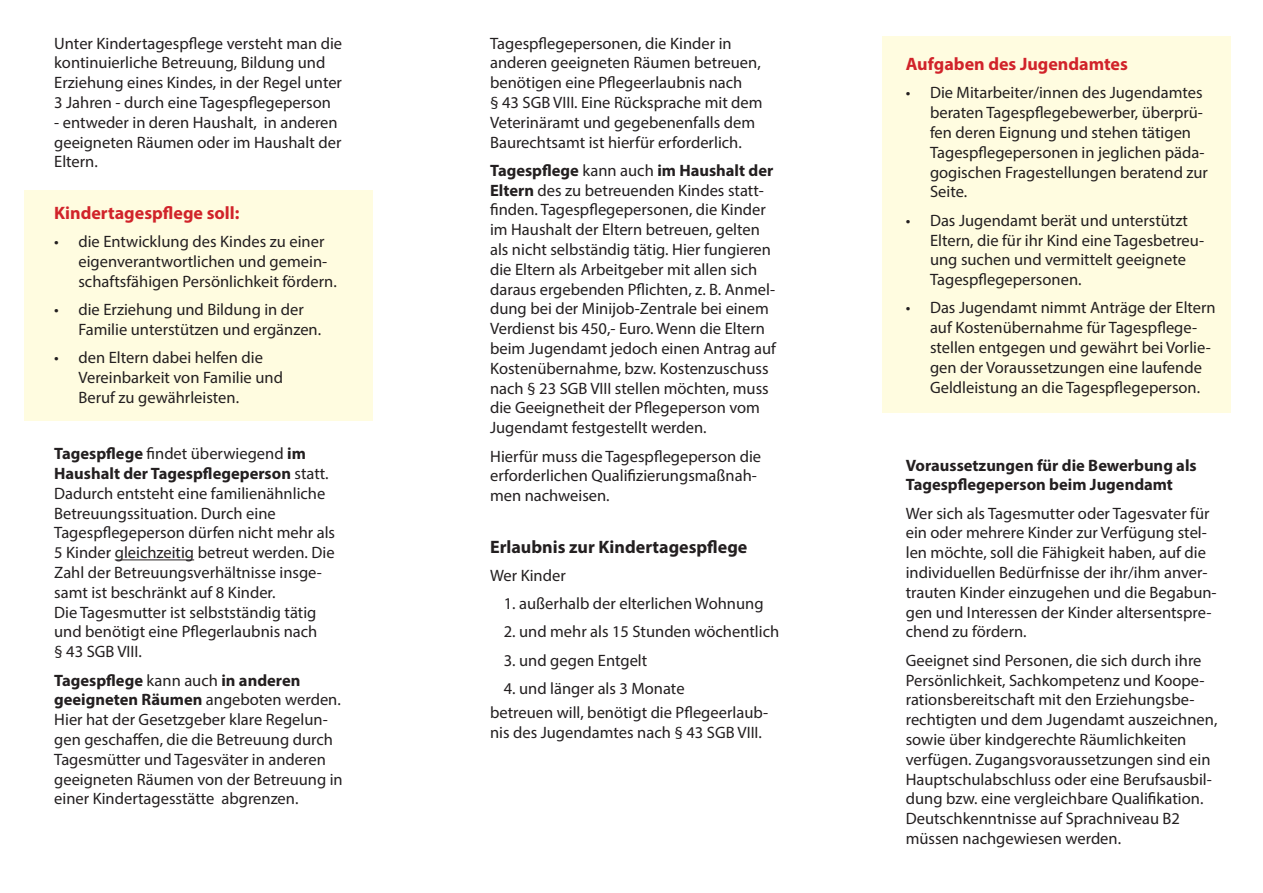
<style>
.page{position:relative;width:1263px;height:893px;background:#fff}
.page>*{position:absolute;margin:0;border:0;box-sizing:border-box;transform-origin:0 0}
.t1{font:700 18px "Myriad Pro";color:#d1232a}
.t2{font:700 18px "Myriad Pro";color:#231f20}
.t3{font:16.5px/19.8px "Myriad Pro";color:#231f20}
.t4{font:700 16.5px/19.8px "Myriad Pro";color:#231f20}
.s1{font-weight:700}
</style>
<div class="page">
<div style="left:882px;top:36px;width:349px;height:376px;background:#fffce0"></div>
<div style="left:24px;top:190px;width:349px;height:231px;background:#fffce0"></div>
<hr style="left:115px;top:559px;width:79px;height:1px;background:#231f20">
<p class="t3" style="left:54px;top:33px;width:289px">Unter Kindertagespflege versteht man die kontinuierliche Betreuung, Bildung und Erziehung eines Kindes, in der Regel unter 3 Jahren - durch eine Tagespflegeperson</p>
<p class="t3" style="left:54px;top:112px;width:289px">- entweder in deren Haushalt, in anderen geeigneten Räumen oder im Haushalt der<br>Eltern.</p>
<p class="t1" style="left:54px;top:201px;width:187px">Kindertagespflege soll:</p>
<p class="t3" style="left:78px;top:231px;width:260px;text-indent:-24px">• die Entwicklung des Kindes zu einer eigenverantwortlichen und gemein&shy;schaftsfähigen Persönlichkeit fördern.</p>
<p class="t3" style="left:78px;top:299px;width:244px;text-indent:-24px">• die Erziehung und Bildung in der<br>Familie unterstützen und ergänzen.</p>
<p class="t3" style="left:78px;top:347px;width:206px;text-indent:-24px">• den Eltern dabei helfen die<br>Vereinbarkeit von Familie und<br>Beruf zu gewährleisten.</p>
<p class="t3" style="left:54px;top:444px;width:282px"><span class="s1">Tagespflege</span> findet überwiegend <span class="s1">im Haushalt der Tagespflegeperson</span> statt.<br>Dadurch entsteht eine familienähnliche Betreuungssituation. Durch eine Tagespflegeperson dürfen nicht mehr als 5 Kinder gleichzeitig betreut werden. Die Zahl der Betreuungsverhältnisse insge&shy;samt ist beschränkt auf 8 Kinder.<br>Die Tagesmutter ist selbstständig tätig und benötigt eine Pflegerlaubnis nach<br>§ 43 SGB VIII.</p>
<p class="t3" style="left:54px;top:670px;width:290px"><span class="s1">Tagespflege</span> kann auch <span class="s1">in anderen geeigneten Räumen</span> angeboten werden.<br>Hier hat der Gesetzgeber klare Regelun&shy;gen geschaffen, die die Betreuung durch Tagesmütter und Tagesväter in anderen geeigneten Räumen von der Betreuung in einer Kindertagesstätte abgrenzen.</p>
<p class="t3" style="left:490px;top:33px;width:274px">Tagespflegepersonen, die Kinder in anderen geeigneten Räumen betreuen, benötigen eine Pflegeerlaubnis nach<br>§ 43 SGB VIII. Eine Rücksprache mit dem Veterinäramt und gegebenenfalls dem Baurechtsamt ist hierfür erforderlich.</p>
<p class="t3" style="left:490px;top:160px;width:287px"><span class="s1">Tagespflege</span> kann auch <span class="s1">im Haushalt der Eltern</span> des zu betreuenden Kindes statt&shy;finden. Tagespflegepersonen, die Kinder im Haushalt der Eltern betreuen, gelten als nicht selbständig tätig. Hier fungieren die Eltern als Arbeitgeber mit allen sich daraus ergebenden Pflichten, z. B. Anmel&shy;dung bei der Minijob-Zentrale bei einem Verdienst bis 450,- Euro. Wenn die Eltern beim Jugendamt jedoch einen Antrag auf Kostenübernahme, bzw. Kostenzuschuss nach § 23 SGB VIII stellen möchten, muss die Geeignetheit der Pflegeperson vom Jugendamt festgestellt werden.</p>
<p class="t3" style="left:490px;top:446px;width:273px">Hierfür muss die Tagespflegeperson die erforderlichen Qualifizierungsmaßnah&shy;men nachweisen.</p>
<p class="t2" style="left:490px;top:535px;width:259px">Erlaubnis zur Kindertagespflege</p>
<p class="t3" style="left:490px;top:565px;width:77px">Wer Kinder</p>
<p class="t3" style="left:504px;top:593px;width:261px">1. außerhalb der elterlichen Wohnung</p>
<p class="t3" style="left:504px;top:622px;width:277px">2. und mehr als 15 Stunden wöchentlich</p>
<p class="t3" style="left:504px;top:650px;width:145px">3. und gegen Entgelt</p>
<p class="t3" style="left:504px;top:678px;width:182px">4. und länger als 3 Monate</p>
<p class="t3" style="left:490px;top:702px;width:280px">betreuen will, benötigt die Pflegeerlaub&shy;nis des Jugendamtes nach § 43 SGB VIII.</p>
<p class="t1" style="left:906px;top:52px;width:224px">Aufgaben des Jugendamtes</p>
<p class="t3" style="left:930px;top:83px;width:279px;text-indent:-24px">• Die Mitarbeiter/innen des Jugendamtes beraten Tagespflegebewerber, überprü&shy;fen deren Eignung und stehen tätigen Tagespflegepersonen in jeglichen päda&shy;gogischen Fragestellungen beratend zur Seite.</p>
<p class="t3" style="left:930px;top:210px;width:276px;text-indent:-24px">• Das Jugendamt berät und unterstützt Eltern, die für ihr Kind eine Tagesbetreu&shy;ung suchen und vermittelt geeignete Tagespflegepersonen.</p>
<p class="t3" style="left:930px;top:298px;width:287px;text-indent:-24px">• Das Jugendamt nimmt Anträge der Eltern auf Kostenübernahme für Tagespflege&shy;stellen entgegen und gewährt bei Vorlie&shy;gen der Voraussetzungen eine laufende Geldleistung an die Tagespflegeperson.</p>
<p class="t4" style="left:906px;top:455px;width:292px">Voraussetzungen für die Bewerbung als<br>Tagespflegeperson beim Jugendamt</p>
<p class="t3" style="left:906px;top:503px;width:312px">Wer sich als Tagesmutter oder Tagesvater für ein oder mehrere Kinder zur Verfügung stel&shy;len möchte, soll die Fähigkeit haben, auf die individuellen Bedürfnisse der ihr/ihm anver&shy;trauten Kinder einzugehen und die Begabun&shy;gen und Interessen der Kinder altersentspre&shy;chend zu fördern.</p>
<p class="t3" style="left:906px;top:650px;width:313px">Geeignet sind Personen, die sich durch ihre Persönlichkeit, Sachkompetenz und Koope&shy;rationsbereitschaft mit den Erziehungsbe&shy;rechtigten und dem Jugendamt auszeichnen, sowie über kindgerechte Räumlichkeiten verfügen. Zugangsvoraussetzungen sind ein Hauptschulabschluss oder eine Berufsausbil&shy;dung bzw. eine vergleichbare Qualifikation.<br>Deutschkenntnisse auf Sprachniveau B2 müssen nachgewiesen werden.</p>
</div>
